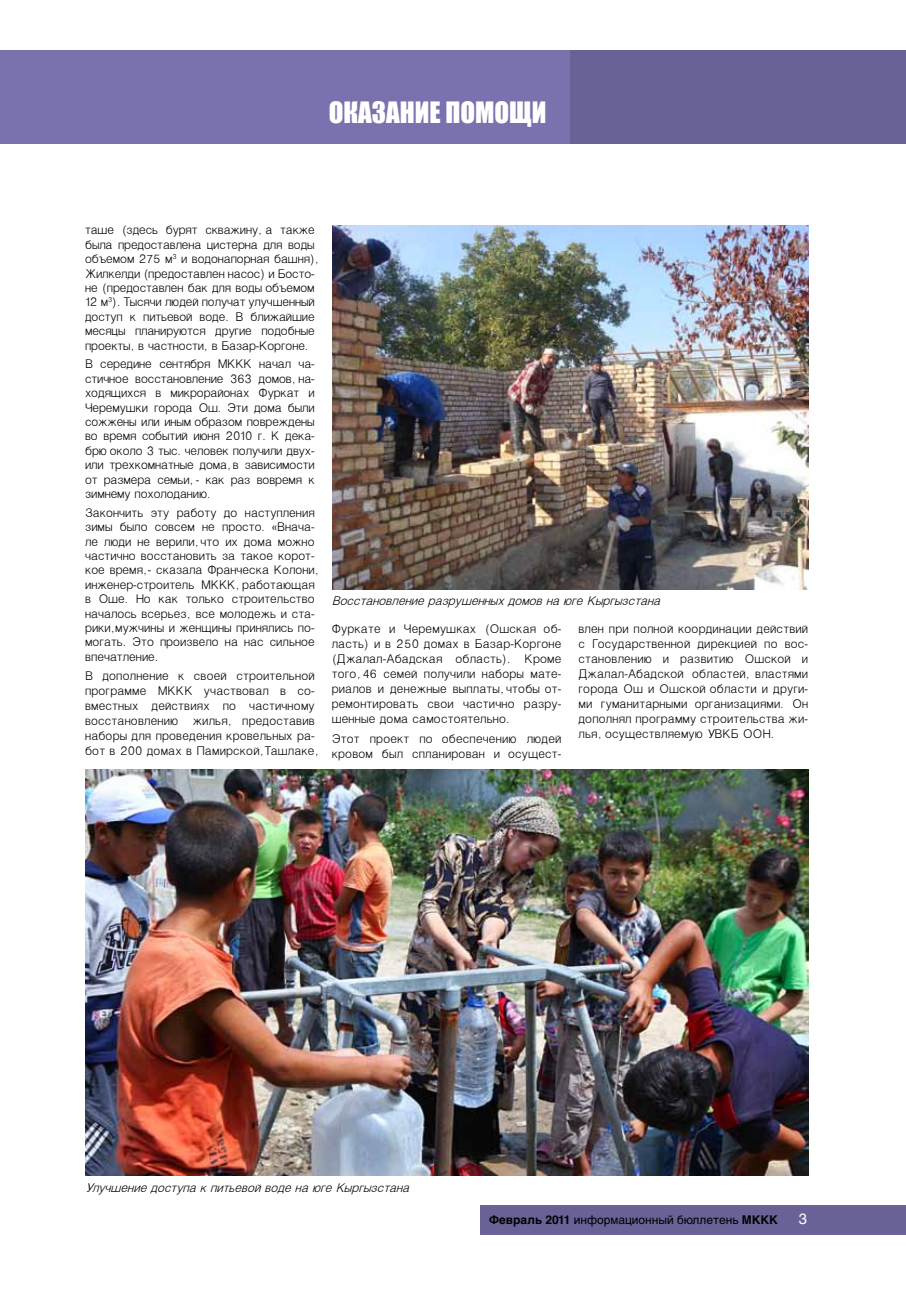
<style>
.page{position:relative;width:906px;height:1289px;background:#fff}
.page>*{position:absolute;margin:0;border:0;box-sizing:border-box;transform-origin:0 0}
.t1{font:27px "Impact";color:#fff}
.t2{font:15px "Helvetica Cyr Upright";color:#fff}
.t3{font:13.5px/14.4px "Helvetica Light";color:#000}
.t4{font:italic 13.5px "Helvetica Light";color:#000}
.t5{font:12px "Helvetica Cyr Upright";color:#000}
.s1{font-family:"Helvetica Cyr";font-weight:700}
</style>
<div class="page">
<div style="left:480px;top:1204px;width:426px;height:30px;background:#696297"></div>
<div style="left:570px;top:50px;width:336px;height:94px;background:#696297"></div>
<div style="left:0;top:50px;width:570px;height:94px;background:#7a72ae"></div>
<img style="left:332px;top:226px;width:476px;height:363px">
<img style="left:85px;top:769px;width:723px;height:406px">
<h1 class="t1" style="left:329px;top:91px;width:219px">ОКАЗАНИЕ ПОМОЩИ</h1>
<p class="t3" style="left:85px;top:223px;width:235px">таше (здесь бурят скважину, а также была предоставлена цистерна для воды объемом 275 м<sup>3</sup> и водонапорная башня), Жилкелди (предоставлен насос) и Босто&shy;не (предоставлен бак для воды объемом 12 м<sup>3</sup>). Тысячи людей получат улучшенный доступ к питьевой воде. В ближайшие месяцы планируются другие подобные проекты, в частности, в Базар-Коргоне.</p>
<p class="t3" style="left:85px;top:357px;width:231px;text-align:justify">В середине сентября МККК начал ча&shy;стичное восстановление 363 домов, на&shy;ходящихся в микрорайонах Фуркат и Черемушки города Ош. Эти дома были сожжены или иным образом повреждены во время событий июня 2010 г. К дека&shy;брю около 3 тыс. человек получили двух&shy;или трехкомнатные дома, в зависимости от размера семьи, - как раз вовремя к зимнему похолоданию.</p>
<p class="t3" style="left:85px;top:505px;width:235px">Закончить эту работу до наступления зимы было совсем не просто. «Внача&shy;ле люди не верили, что их дома можно частично восстановить за такое корот&shy;кое время,- сказала Франческа Колони, инженер-строитель МККК, работающая в Оше. Но как только строительство началось всерьез, все молодежь и ста&shy;рики,мужчины и женщины принялись по&shy;могать. Это произвело на нас сильное впечатление.</p>
<p class="t3" style="left:85px;top:668px;width:235px;line-height:15px">В дополнение к своей строительной программе МККК участвовал в со&shy;вместных действиях по частичному восстановлению жилья, предоставив наборы для проведения кровельных ра&shy;бот в 200 домах в Памирской,Ташлаке,</p>
<p class="t4" style="left:332px;top:594px;width:333px">Восстановление разрушенныхдомовна юге Кыргызстана</p>
<p class="t3" style="left:332px;top:622px;width:231px;line-height:15px;text-align:justify">Фуркате и Черемушках (Ошская об&shy;ласть) и в 250 домах в Базар-Коргоне (Джалал-Абадская область). Кроме того, 46 семей получили наборы мате&shy;риалов и денежные выплаты, чтобы от&shy;ремонтировать свои частично разру&shy;шенные дома самостоятельно.</p>
<p class="t3" style="left:332px;top:731px;width:231px;line-height:15px">Этот проект по обеспечению людей кровом был спланирован и осущест-</p>
<p class="t3" style="left:578px;top:622px;width:231px;line-height:15px;text-align:justify">влен при полной координации действий с Государственной дирекцией по вос&shy;становлению и развитию Ошской и Джалал-Абадской областей, властями города Ош и Ошской области и други&shy;ми гуманитарными организациями. Он дополнял программу строительства жи&shy;лья, осуществляемую УВКБ ООН.</p>
<p class="t4" style="left:85px;top:1181px;width:329px">Улучшение доступа кпитьевойводе на юге Кыргызстана</p>
<p class="t5" style="left:489px;top:1212px;width:290px"><span class="s1">Февраль 2011</span> информационный бюллетень <span class="s1">МККК</span></p>
<p class="t2" style="left:798px;top:1210px;width:10px">3</p>
</div>
